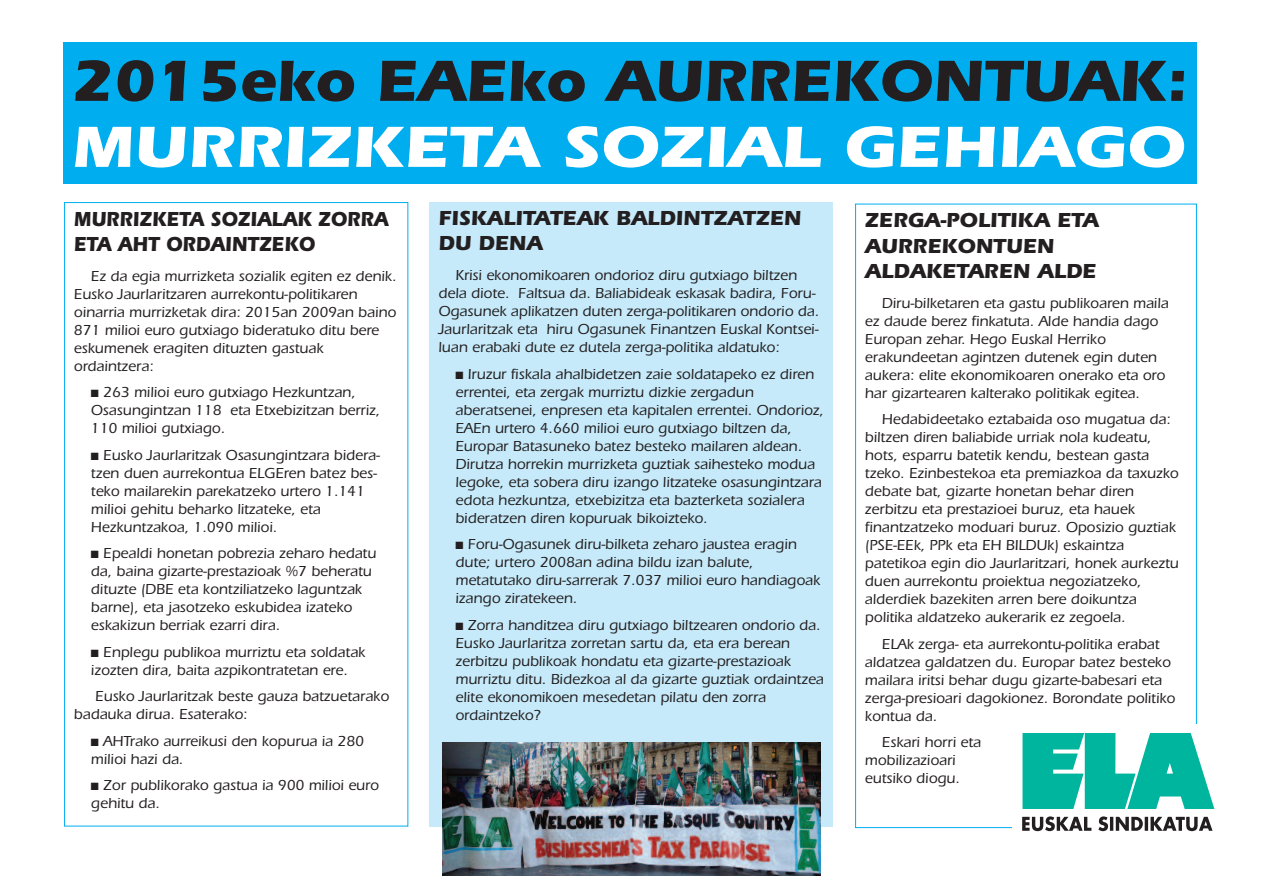
<style>
.page{position:relative;width:1263px;height:893px;background:#fff}
.page>*{position:absolute;margin:0;border:0;box-sizing:border-box;transform-origin:0 0}
.t1{font:700 60px "Itc Eras";color:#231f20}
.t2{font:700 60px "Itc Eras";color:#fff;scale:1.13 1}
.t3{font:700 21px/25.2px "Itc Eras";color:#231f20}
.t4{font:700 21px/25.2px "Itc Eras";color:#231f20;scale:.9 1}
.t5{font:500 15px/18px "Itc Eras";color:#231f20}
</style>
<div class="page">
<div style="left:64px;top:43px;width:1133px;height:141px;background:#00aeef"></div>
<div style="left:429px;top:202px;width:404px;height:624px;background:#c6eafa"></div>
<svg style="left:1022px;top:816px;width:190px;height:15px"></svg>
<svg style="left:1022px;top:733px;width:192px;height:76px"></svg>
<img style="left:442px;top:742px;width:379px;height:134px">
<h1 class="t1" style="left:71px;top:60px;width:1117px">2015eko EAEko AURREKONTUAK:</h1>
<h1 class="t2" style="left:71px;top:126px;width:987px">MURRIZKETA SOZIAL GEHIAGO</h1>
<h2 class="t4" style="left:74px;top:209px;width:351px">MURRIZKETA SOZIALAK ZORRA<br>ETA AHT ORDAINTZEKO</h2>
<p class="t5" style="left:74px;top:268px;width:324px;text-indent:17px">Ez da egia murrizketa sozialik egiten ez denik.<br>Eusko Jaurlaritzaren aurrekontu-politikaren oinarria murrizketak dira: 2015an 2009an baino 871 milioi euro gutxiago bideratuko ditu bere eskumenek eragiten dituzten gastuak ordaintzera:</p>
<p class="t5" style="left:91px;top:385px;width:291px">■ 263 milioi euro gutxiago Hezkuntzan,<br>Osasungintzan 118 eta Etxebizitzan berriz,<br>110 milioi gutxiago.</p>
<p class="t5" style="left:91px;top:447px;width:291px">■ Eusko Jaurlaritzak Osasungintzara bidera&shy;tzen duen aurrekontua ELGEren batez bes&shy;teko mailarekin parekatzeko urtero 1.141 milioi gehitu beharko litzateke, eta Hezkuntzakoa, 1.090 milioi.</p>
<p class="t5" style="left:91px;top:546px;width:287px">■ Epealdi honetan pobrezia zeharo hedatu da, baina gizarte-prestazioak %7 beheratu dituzte (DBE eta kontziliatzeko laguntzak barne), eta jasotzeko eskubidea izateko eskakizun berriak ezarri dira.</p>
<p class="t5" style="left:91px;top:644px;width:276px">■ Enplegu publikoa murriztu eta soldatak izozten dira, baita azpikontratetan ere.</p>
<p class="t5" style="left:74px;top:689px;width:317px;text-indent:21px">Eusko Jaurlaritzak beste gauza batzuetarako badauka dirua. Esaterako:</p>
<p class="t5" style="left:91px;top:733px;width:275px">■ AHTrako aurreikusi den kopurua ia 280 milioi hazi da.</p>
<p class="t5" style="left:91px;top:778px;width:289px">■ Zor publikorako gastua ia 900 milioi euro gehitu da.</p>
<h2 class="t3" style="left:438px;top:208px;width:364px">FISKALITATEAK BALDINTZATZEN<br>DU DENA</h2>
<p class="t5" style="left:438px;top:268px;width:382px;text-indent:17px">Krisi ekonomikoaren ondorioz diru gutxiago biltzen dela diote. Faltsua da. Baliabideak eskasak badira, Foru-Ogasunek aplikatzen duten zerga-politikaren ondorio da.<br>Jaurlaritzak eta hiru Ogasunek Finantzen Euskal Kontsei&shy;luan erabaki dute ez dutela zerga-politika aldatuko:</p>
<p class="t5" style="left:455px;top:366px;width:370px">■ Iruzur fiskala ahalbidetzen zaie soldatapeko ez diren errentei, eta zergak murriztu dizkie zergadun aberatsenei, enpresen eta kapitalen errentei. Ondorioz, EAEn urtero 4.660 milioi euro gutxiago biltzen da, Europar Batasuneko batez besteko mailaren aldean.<br>Dirutza horrekin murrizketa guztiak saihesteko modua legoke, eta sobera diru izango litzateke osasungintzara edota hezkuntza, etxebizitza eta bazterketa sozialera bideratzen diren kopuruak bikoizteko.</p>
<p class="t5" style="left:455px;top:537px;width:366px">■ Foru-Ogasunek diru-bilketa zeharo jaustea eragin dute; urtero 2008an adina bildu izan balute, metatutako diru-sarrerak 7.037 milioi euro handiagoak izango ziratekeen.</p>
<p class="t5" style="left:455px;top:617px;width:370px">■ Zorra handitzea diru gutxiago biltzearen ondorio da.<br>Eusko Jaurlaritza zorretan sartu da, eta era berean zerbitzu publikoak hondatu eta gizarte-prestazioak murriztu ditu. Bidezkoa al da gizarte guztiak ordaintzea elite ekonomikoen mesedetan pilatu den zorra ordaintzeko?</p>
<h2 class="t3" style="left:865px;top:210px;width:235px">ZERGA-POLITIKA ETA<br>AURREKONTUEN<br>ALDAKETAREN ALDE</h2>
<p class="t5" style="left:865px;top:295px;width:305px;text-indent:17px">Diru-bilketaren eta gastu publikoaren maila ez daude berez finkatuta. Alde handia dago Europan zehar. Hego Euskal Herriko erakundeetan agintzen dutenek egin duten aukera: elite ekonomikoaren onerako eta oro har gizartearen kalterako politikak egitea.</p>
<p class="t5" style="left:865px;top:412px;width:315px;text-indent:17px">Hedabideetako eztabaida oso mugatua da: biltzen diren baliabide urriak nola kudeatu, hots, esparru batetik kendu, bestean gasta tzeko. Ezinbestekoa eta premiazkoa da taxuzko debate bat, gizarte honetan behar diren zerbitzu eta prestazioei buruz, eta hauek finantzatzeko moduari buruz. Oposizio guztiak (PSE-EEk, PPk eta EH BILDUk) eskaintza patetikoa egin dio Jaurlaritzari, honek aurkeztu duen aurrekontu proiektua negoziatzeko, alderdiek bazekiten arren bere doikuntza politika aldatzeko aukerarik ez zegoela.</p>
<p class="t5" style="left:865px;top:636px;width:312px;text-indent:17px">ELAk zerga- eta aurrekontu-politika erabat aldatzea galdatzen du. Europar batez besteko mailara iritsi behar dugu gizarte-babesari eta zerga-presioari dagokionez. Borondate politiko kontua da.</p>
<p class="t5" style="left:865px;top:735px;width:118px;text-indent:17px">Eskari horri eta mobilizazioari eutsiko diogu.</p>
</div>
